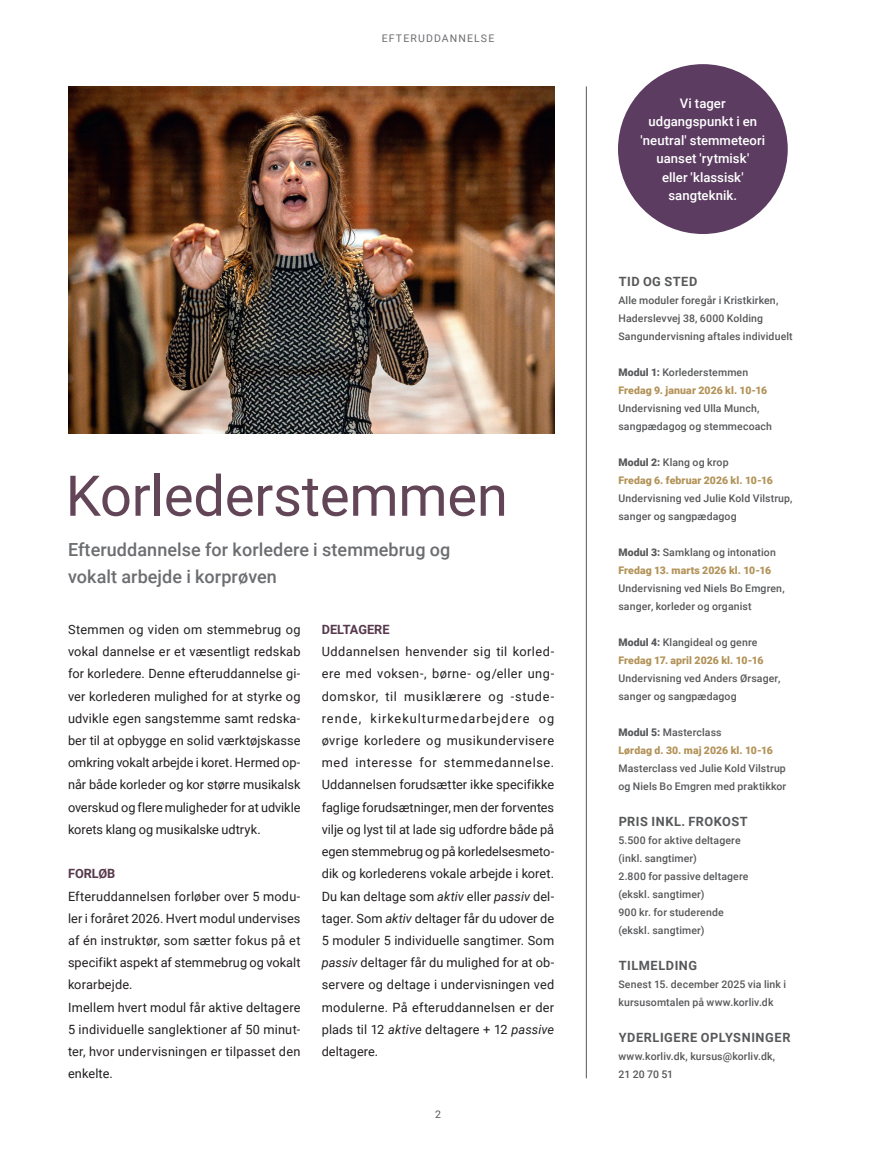
<style>
.page{position:relative;width:893px;height:1149px;background:#fff}
.page>*{position:absolute;margin:0;border:0;box-sizing:border-box;transform-origin:0 0}
.Citiat_Stor{font:56.25px "Roboto";letter-spacing:-.005em;color:#624556}
.Manchet{font:500 18px "Roboto";letter-spacing:.005em;color:#6c6d70}
.Mellemrubrik{font:500 13.05px/18.3px "Roboto";letter-spacing:.005em;color:#fff;text-align:center}
.Brød_Roboto{font:12.75px/22.2px "Roboto";letter-spacing:.005em;color:#231f20;text-align:justify}
.Mellemrubrik-2{font:700 12.75px "Roboto";letter-spacing:.045em;color:#57585a}
.Mellemrubrik-3{font:700 12.75px "Roboto";color:#57384c}
.Mellemrubrik-4{font:500 10.5px "Roboto";letter-spacing:.01em;color:#57585a}
.Mellemrubrik-5{font:900 10.5px "Roboto";letter-spacing:.01em;color:#b29257}
.Headere{font:10.5px "Roboto";letter-spacing:.105em;color:#6c6d70}
.Headere-2{font:10.5px "Roboto";color:#57585a}
.s1{font-style:italic}
.s2{font-weight:900}
</style>
<div class="page">
<hr style="left:892px;top:0;width:1px;height:1148px;background:#fbf8f0">
<img style="left:68px;top:86px;width:486px;height:348px">
<hr style="left:586px;top:86px;width:1px;height:991px;background:#57585a">
<div style="left:618px;top:64px;width:170px;height:170px;background:#5c3c61;border-radius:50%"></div>
<p class="Headere" style="left:382px;top:31px;width:114px">EFTERUDDANNELSE</p>
<p class="Citiat_Stor" style="left:66px;top:456px;width:444px">Korlederstemmen</p>
<p class="Manchet" style="left:68px;top:536px;width:384px">Efteruddannelse for korledere i stemmebrug og</p>
<p class="Manchet" style="left:68px;top:563px;width:210px">vokalt arbejde i korprøven</p>
<p class="Brød_Roboto" style="left:68px;top:617px;width:234px">Stemmen og viden om stemmebrug og vokal dannelse er et væsentligt redskab for korledere. Denne efteruddannelse gi&shy;ver korlederen mulighed for at styrke og udvikle egen sangstemme samt redska&shy;ber til at opbygge en solid værktøjskasse omkring vokalt arbejde i koret. Hermed op&shy;når både korleder og kor større musikalsk overskud og flere muligheder for at udvikle korets klang og musikalske udtryk.</p>
<p class="Mellemrubrik-3" style="left:68px;top:864px;width:49px">FORLØB</p>
<p class="Brød_Roboto" style="left:68px;top:884px;width:234px">Efteruddannelsen forløber over 5 modu&shy;ler i foråret 2026. Hvert modul undervises af én instruktør, som sætter fokus på et specifikt aspekt af stemmebrug og vokalt korarbejde.</p>
<p class="Brød_Roboto" style="left:68px;top:995px;width:234px">Imellem hvert modul får aktive deltagere 5 individuelle sanglektioner af 50 minut&shy;ter, hvor undervisningen er tilpasset den enkelte.</p>
<p class="Mellemrubrik-3" style="left:322px;top:620px;width:69px">DELTAGERE</p>
<p class="Brød_Roboto" style="left:322px;top:640px;width:234px">Uddannelsen henvender sig til korled&shy;ere med voksen-, børne- og/eller ung&shy;domskor, til musiklærere og -stude&shy;rende, kirkekulturmedarbejdere og øvrige korledere og musikundervisere med interesse for stemmedannelse.<br>Uddannelsen forudsætter ikke specifikke faglige forudsætninger, men der forventes vilje og lyst til at lade sig udfordre både på egen stemmebrug og på korledelsesmeto&shy;dik og korlederens vokale arbejde i koret.<br>Du kan deltage som <span class="s1">aktiv</span> eller <span class="s1">passiv</span> del&shy;tager. Som <span class="s1">aktiv</span> deltager får du udover de 5 moduler 5 individuelle sangtimer. Som <span class="s1">passiv</span> deltager får du mulighed for at ob&shy;servere og deltage i undervisningen ved modulerne. På efteruddannelsen er der plads til 12 <span class="s1">aktive</span> deltagere + 12 <span class="s1">passive </span>deltagere.</p>
<p class="Headere-2" style="left:435px;top:1106px;width:7px">2</p>
<p class="Mellemrubrik" style="left:680px;top:94px;width:47px">Vi tager</p>
<p class="Mellemrubrik" style="left:641px;top:112px;width:126px">udgangspunkt i en 'neutral' stemmeteori uanset 'rytmisk'</p>
<p class="Mellemrubrik" style="left:662px;top:167px;width:83px">eller 'klassisk' sangteknik.</p>
<p class="Mellemrubrik-2" style="left:619px;top:272px;width:80px">TID OG STED</p>
<p class="Mellemrubrik-4" style="left:618px;top:292px;width:161px">Alle moduler foregår i Kristkirken,</p>
<p class="Mellemrubrik-4" style="left:618px;top:310px;width:146px">Haderslevvej 38, 6000 Kolding</p>
<p class="Mellemrubrik-4" style="left:618px;top:328px;width:176px">Sangundervisning aftales individuelt</p>
<p class="Mellemrubrik-4" style="left:618px;top:364px;width:131px"><span class="s2">Modul 1:</span> Korlederstemmen</p>
<p class="Mellemrubrik-5" style="left:618px;top:382px;width:150px">Fredag 9. januar 2026 kl. 10-16</p>
<p class="Mellemrubrik-4" style="left:618px;top:400px;width:142px">Undervisning ved Ulla Munch,</p>
<p class="Mellemrubrik-4" style="left:618px;top:418px;width:155px">sangpædagog og stemmecoach</p>
<p class="Mellemrubrik-4" style="left:618px;top:454px;width:112px"><span class="s2">Modul 2:</span> Klang og krop</p>
<p class="Mellemrubrik-5" style="left:618px;top:472px;width:156px">Fredag 6. februar 2026 kl. 10-16</p>
<p class="Mellemrubrik-4" style="left:618px;top:490px;width:176px">Undervisning ved Julie Kold Vilstrup,</p>
<p class="Mellemrubrik-4" style="left:618px;top:508px;width:120px">sanger og sangpædagog</p>
<p class="Mellemrubrik-4" style="left:618px;top:544px;width:159px"><span class="s2">Modul 3:</span> Samklang og intonation</p>
<p class="Mellemrubrik-5" style="left:618px;top:562px;width:154px">Fredag 13. marts 2026 kl. 10-16</p>
<p class="Mellemrubrik-4" style="left:618px;top:580px;width:168px">Undervisning ved Niels Bo Emgren,</p>
<p class="Mellemrubrik-4" style="left:618px;top:598px;width:135px">sanger, korleder og organist</p>
<p class="Mellemrubrik-4" style="left:618px;top:634px;width:140px"><span class="s2">Modul 4:</span> Klangideal og genre</p>
<p class="Mellemrubrik-5" style="left:618px;top:652px;width:147px">Fredag 17. april 2026 kl. 10-16</p>
<p class="Mellemrubrik-4" style="left:618px;top:670px;width:163px">Undervisning ved Anders Ørsager,</p>
<p class="Mellemrubrik-4" style="left:618px;top:688px;width:120px">sanger og sangpædagog</p>
<p class="Mellemrubrik-4" style="left:618px;top:724px;width:105px"><span class="s2">Modul 5:</span> Masterclass</p>
<p class="Mellemrubrik-5" style="left:618px;top:742px;width:156px">Lørdag d. 30. maj 2026 kl. 10-16</p>
<p class="Mellemrubrik-4" style="left:618px;top:760px;width:169px">Masterclass ved Julie Kold Vilstrup</p>
<p class="Mellemrubrik-4" style="left:618px;top:778px;width:169px">og Niels Bo Emgren med praktikkor</p>
<p class="Mellemrubrik-2" style="left:619px;top:812px;width:131px">PRIS INKL. FROKOST</p>
<p class="Mellemrubrik-4" style="left:618px;top:832px;width:124px">5.500 for aktive deltagere</p>
<p class="Mellemrubrik-4" style="left:618px;top:850px;width:80px">(inkl. sangtimer)</p>
<p class="Mellemrubrik-4" style="left:618px;top:868px;width:131px">2.800 for passive deltagere</p>
<p class="Mellemrubrik-4" style="left:618px;top:886px;width:88px">(ekskl. sangtimer)</p>
<p class="Mellemrubrik-4" style="left:618px;top:904px;width:107px">900 kr. for studerende</p>
<p class="Mellemrubrik-4" style="left:618px;top:922px;width:88px">(ekskl. sangtimer)</p>
<p class="Mellemrubrik-2" style="left:619px;top:956px;width:80px">TILMELDING</p>
<p class="Mellemrubrik-4" style="left:618px;top:976px;width:169px">Senest 15. december 2025 via link i</p>
<p class="Mellemrubrik-4" style="left:618px;top:994px;width:157px">kursusomtalen på www.korliv.dk</p>
<p class="Mellemrubrik-2" style="left:619px;top:1028px;width:173px">YDERLIGERE OPLYSNINGER</p>
<p class="Mellemrubrik-4" style="left:618px;top:1048px;width:158px">www.korliv.dk, kursus@korliv.dk,</p>
<p class="Mellemrubrik-4" style="left:618px;top:1066px;width:56px">21 20 70 51</p>
</div>
